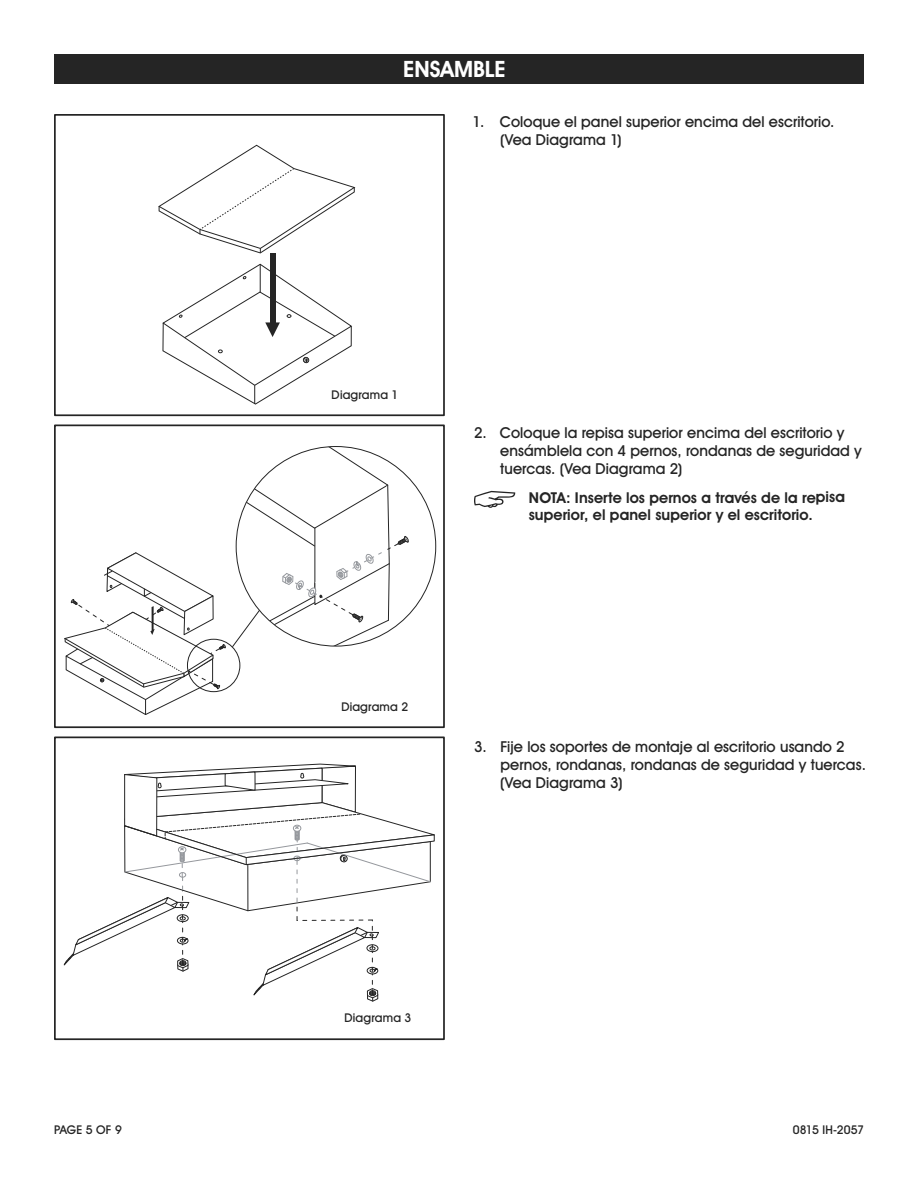
<style>
.page{position:relative;width:918px;height:1188px;background:#fff}
.page>*{position:absolute;margin:0;border:0;box-sizing:border-box;transform-origin:0 0}
.t1{font:700 22.5px "Uline Two Knine";color:#fff}
.t2{font:15px/18px "Uline Two Knine";letter-spacing:.005em;color:#252525}
.t3{font:700 15px/16.5px "Uline Two Knine";letter-spacing:.005em;color:#252525}
.t4{font:12px "Uline Two Knine";letter-spacing:.015em;color:#252525}
</style>
<div class="page">
<svg style="left:474px;top:491px;width:41px;height:17px"></svg>
<svg style="left:64px;top:764px;width:371px;height:237px"></svg>
<div style="left:54px;top:737px;width:391px;height:303px;border:2px solid #252525"></div>
<svg style="left:64px;top:552px;width:162px;height:163px"></svg>
<div style="left:187px;top:639px;width:53px;height:53px;border:1px solid #252525;border-radius:50%"></div>
<svg style="left:232px;top:447px;width:177px;height:200px"></svg>
<div style="left:54px;top:425px;width:391px;height:303px;border:2px solid #252525"></div>
<div style="left:270px;top:253px;width:5px;height:70px;background:#252525"></div>
<svg style="left:162px;top:263px;width:190px;height:141px"></svg>
<svg style="left:158px;top:145px;width:197px;height:109px"></svg>
<div style="left:54px;top:114px;width:391px;height:302px;border:2px solid #252525"></div>
<div style="left:330px;top:390px;width:104px;height:14px;background:#fff"></div>
<div style="left:54px;top:54px;width:810px;height:30px;background:#252525"></div>
<h1 class="t1" style="left:403px;top:56px;width:104px">ENSAMBLE</h1>
<p class="t2" style="left:500px;top:112px;width:336px;text-indent:-27px">1. Coloque el panel superior encima del escritorio. (Vea Diagrama 1)</p>
<p class="t4" style="left:332px;top:388px;width:68px">Diagrama 1</p>
<p class="t2" style="left:500px;top:424px;width:363px;text-indent:-26px">2. Coloque la repisa superior encima del escritorio y ensámblela con 4 pernos, rondanas de seguridad y tuercas. (Vea Diagrama 2)</p>
<p class="t3" style="left:529px;top:489px;width:318px">NOTA: Inserte los pernos a través de la repisa superior, el panel superior y el escritorio.</p>
<p class="t4" style="left:341px;top:700px;width:68px">Diagrama 2</p>
<p class="t2" style="left:500px;top:737px;width:367px;text-indent:-26px">3. Fije los soportes de montaje al escritorio usando 2 pernos, rondanas, rondanas de seguridad y tuercas. (Vea Diagrama 3)</p>
<p class="t4" style="left:345px;top:1011px;width:68px">Diagrama 3</p>
<p class="t4" style="left:54px;top:1122px;width:69px">PAGE 5 OF 9</p>
<p class="t4" style="left:793px;top:1122px;width:73px">0815 IH-2057</p>
</div>
